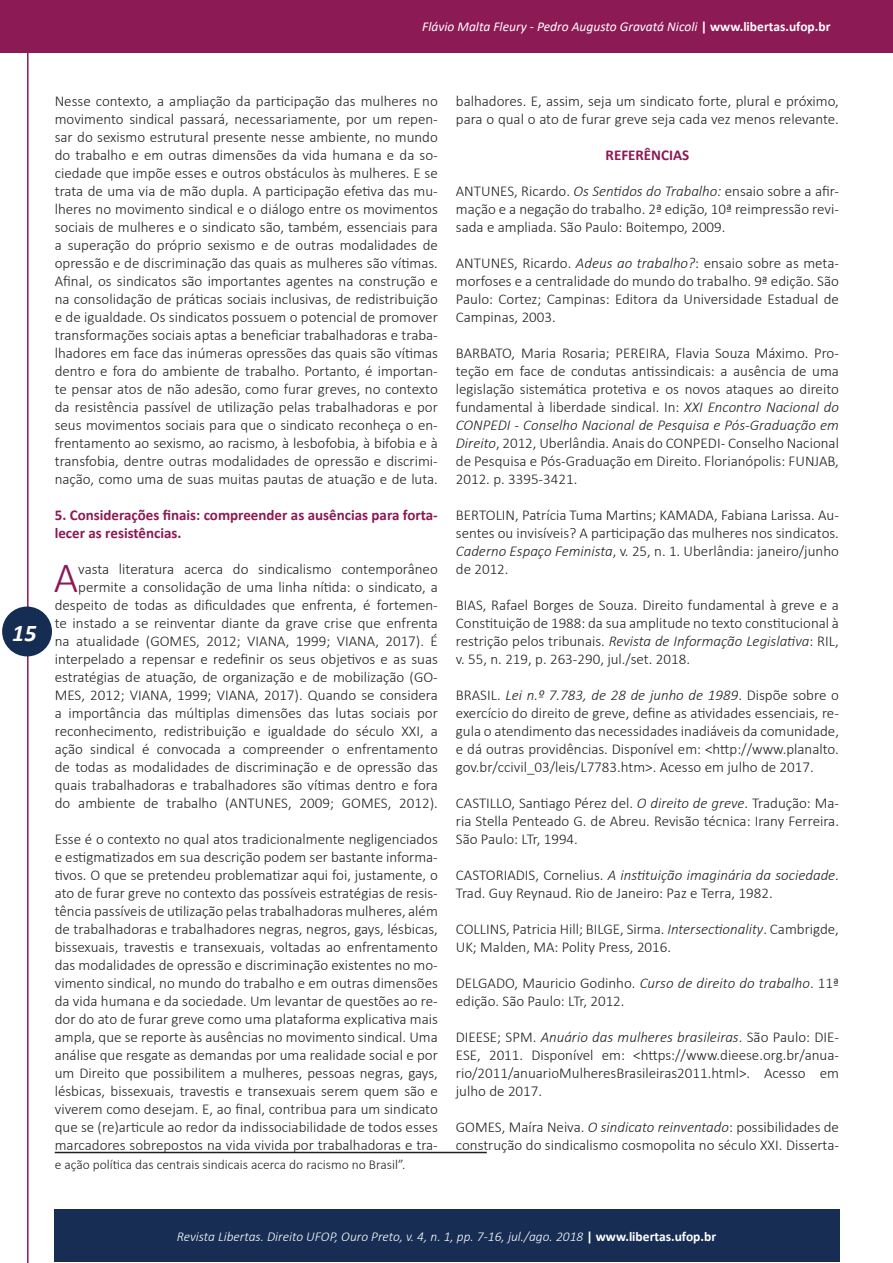
<style>
.page{position:relative;width:893px;height:1263px;background:#fff}
.page>*{position:absolute;margin:0;border:0;box-sizing:border-box;transform-origin:0 0}
.t1{font:300 43.35px "Calibri";color:#8b1a56}
.t2{font:italic 700 24px "Calibri";color:#fff}
.t3{font:300 15px/18px "Calibri";color:#231f20;text-align:justify}
.t4{font:700 15px/18px "Calibri";color:#8b1a56}
.t5{font:italic 300 13.5px "Calibri";color:#fff}
.t6{font:italic 13.5px "Calibri";color:#fff}
.t7{font:300 13.5px "Calibri";color:#231f20}
.s1{font-weight:700;font-style:normal}
.s2{font-style:italic}
</style>
<div class="page">
<hr style="left:27px;top:0;width:2px;height:1263px;background:#8b1a56">
<div style="left:2px;top:606px;width:50px;height:50px;background:#152d52;border-radius:50%"></div>
<div style="left:54px;top:1210px;width:786px;height:52px;background:#172d54"></div>
<div style="left:0;top:0;width:893px;height:52px;background:#8b1a55"></div>
<hr style="left:55px;top:1152px;width:432px;height:1px;background:#231f20">
<p class="t6" style="left:422px;top:17px;width:410px">Flávio Malta Fleury - Pedro Augusto Gravatá Nicoli <span class="s1">| www.libertas.ufop.br</span></p>
<h2 class="t2" style="left:12px;top:615px;width:26px">15</h2>
<p class="t3" style="left:55px;top:91px;width:385px">Nesse contexto, a ampliação da participação das mulheres no movimento sindical passará, necessariamente, por um repen&shy;sar do sexismo estrutural presente nesse ambiente, no mundo do trabalho e em outras dimensões da vida humana e da so&shy;ciedade que impõe esses e outros obstáculos às mulheres. E se trata de uma via de mão dupla. A participação efetiva das mu&shy;lheres no movimento sindical e o diálogo entre os movimentos sociais de mulheres e o sindicato são, também, essenciais para a superação do próprio sexismo e de outras modalidades de opressão e de discriminação das quais as mulheres são vítimas.</p>
<p class="t3" style="left:55px;top:271px;width:385px">Afinal, os sindicatos são importantes agentes na construção e na consolidação de práticas sociais inclusivas, de redistribuição e de igualdade. Os sindicatos possuem o potencial de promover transformações sociais aptas a beneficiar trabalhadoras e traba&shy;lhadores em face das inúmeras opressões das quais são vítimas dentro e fora do ambiente de trabalho. Portanto, é importan&shy;te pensar atos de não adesão, como furar greves, no contexto da resistência passível de utilização pelas trabalhadoras e por seus movimentos sociais para que o sindicato reconheça o en&shy;frentamento ao sexismo, ao racismo, à lesbofobia, à bifobia e à transfobia, dentre outras modalidades de opressão e discrimi&shy;nação, como uma de suas muitas pautas de atuação e de luta.</p>
<p class="t4" style="left:55px;top:505px;width:385px">5. Considerações finais: compreender as ausências para forta&shy;lecer as resistências.</p>
<p class="t1" style="left:54px;top:550px;width:26px">A</p>
<p class="t3" style="left:55px;top:559px;width:385px;text-align:right">vasta literatura acerca do sindicalismo contemporâneo permite a consolidação de uma linha nítida: o sindicato, a despeito de todas as dificuldades que enfrenta, é fortemen&shy;te instado a se reinventar diante da grave crise que enfrenta na atualidade (GOMES, 2012; VIANA, 1999; VIANA, 2017). É interpelado a repensar e redefinir os seus objetivos e as suas estratégias de atuação, de organização e de mobilização (GO-MES, 2012; VIANA, 1999; VIANA, 2017). Quando se considera a importância das múltiplas dimensões das lutas sociais por reconhecimento, redistribuição e igualdade do século XXI, a ação sindical é convocada a compreender o enfrentamento de todas as modalidades de discriminação e de opressão das quais trabalhadoras e trabalhadores são vítimas dentro e fora do ambiente de trabalho (ANTUNES, 2009; GOMES, 2012).</p>
<p class="t3" style="left:55px;top:829px;width:385px">Esse é o contexto no qual atos tradicionalmente negligenciados e estigmatizados em sua descrição podem ser bastante informa&shy;tivos. O que se pretendeu problematizar aqui foi, justamente, o ato de furar greve no contexto das possíveis estratégias de resis&shy;tência passíveis de utilização pelas trabalhadoras mulheres, além de trabalhadoras e trabalhadores negras, negros, gays, lésbicas, bissexuais, travestis e transexuais, voltadas ao enfrentamento das modalidades de opressão e discriminação existentes no mo&shy;vimento sindical, no mundo do trabalho e em outras dimensões da vida humana e da sociedade. Um levantar de questões ao re&shy;dor do ato de furar greve como uma plataforma explicativa mais ampla, que se reporte às ausências no movimento sindical. Uma análise que resgate as demandas por uma realidade social e por um Direito que possibilitem a mulheres, pessoas negras, gays, lésbicas, bissexuais, travestis e transexuais serem quem são e viverem como desejam. E, ao final, contribua para um sindicato que se (re)articule ao redor da indissociabilidade de todos esses marcadores sobrepostos na vida vivida por trabalhadoras e tra-</p>
<p class="t7" style="left:55px;top:1156px;width:352px">e ação política das centrais sindicais acerca do racismo no Brasil”.</p>
<p class="t3" style="left:456px;top:91px;width:385px">balhadores. E, assim, seja um sindicato forte, plural e próximo, para o qual o ato de furar greve seja cada vez menos relevante.</p>
<p class="t4" style="left:606px;top:145px;width:85px">REFERÊNCIAS</p>
<p class="t3" style="left:456px;top:181px;width:385px">ANTUNES, Ricardo. <span class="s2">Os Sentidos do Trabalho:</span> ensaio sobre a afir&shy;mação e a negação do trabalho. 2ª edição, 10ª reimpressão revi&shy;sada e ampliada. São Paulo: Boitempo, 2009.</p>
<p class="t3" style="left:456px;top:253px;width:385px">ANTUNES, Ricardo. <span class="s2">Adeus ao trabalho?</span>: ensaio sobre as meta&shy;morfoses e a centralidade do mundo do trabalho. 9ª edição. São Paulo: Cortez; Campinas: Editora da Universidade Estadual de Campinas, 2003.</p>
<p class="t3" style="left:456px;top:343px;width:385px">BARBATO, Maria Rosaria; PEREIRA, Flavia Souza Máximo. Pro&shy;teção em face de condutas antissindicais: a ausência de uma legislação sistemática protetiva e os novos ataques ao direito fundamental à liberdade sindical. In: <span class="s2">XXI Encontro Nacional do CONPEDI - Conselho Nacional de Pesquisa e Pós-Graduação em Direito</span>, 2012, Uberlândia. Anais do CONPEDI - Conselho Nacional de Pesquisa e Pós-Graduação em Direito. Florianópolis: FUNJAB, 2012. p. 3395-3421.</p>
<p class="t3" style="left:456px;top:505px;width:385px">BERTOLIN, Patrícia Tuma Martins; KAMADA, Fabiana Larissa. Au&shy;sentes ou invisíveis? A participação das mulheres nos sindicatos.<br><span class="s2">Caderno Espaço Feminista</span>, v. 25, n. 1. Uberlândia: janeiro/junho de 2012.</p>
<p class="t3" style="left:456px;top:595px;width:385px">BIAS, Rafael Borges de Souza. Direito fundamental à greve e a Constituição de 1988: da sua amplitude no texto constitucional à restrição pelos tribunais. <span class="s2">Revista de Informação Legislativa</span>: RIL, v. 55, n. 219, p. 263-290, jul./set. 2018.</p>
<p class="t3" style="left:456px;top:685px;width:385px">BRASIL. <span class="s2">Lei n.º 7.783, de 28 de junho de 1989</span>. Dispõe sobre o exercício do direito de greve, define as atividades essenciais, re&shy;gula o atendimento das necessidades inadiáveis da comunidade, e dá outras providências. Disponível em: &lt;http://www.planalto. gov.br/ccivil_03/leis/L7783.htm&gt;. Acesso em julho de 2017.</p>
<p class="t3" style="left:456px;top:793px;width:385px">CASTILLO, Santiago Pérez del. <span class="s2">O direito de greve</span>. Tradução: Ma&shy;ria Stella Penteado G. de Abreu. Revisão técnica: Irany Ferreira.<br>São Paulo: LTr, 1994.</p>
<p class="t3" style="left:456px;top:865px;width:385px">CASTORIADIS, Cornelius. <span class="s2">A instituição imaginária da sociedade</span>.<br>Trad. Guy Reynaud. Rio de Janeiro: Paz e Terra, 1982.</p>
<p class="t3" style="left:456px;top:919px;width:385px">COLLINS, Patricia Hill; BILGE, Sirma. <span class="s2">Intersectionality</span>. Cambrigde,<br>UK; Malden, MA: Polity Press, 2016.</p>
<p class="t3" style="left:456px;top:973px;width:385px">DELGADO, Mauricio Godinho. <span class="s2">Curso de direito do trabalho</span>. 11ª edição. São Paulo: LTr, 2012.</p>
<p class="t3" style="left:456px;top:1027px;width:385px">DIEESE; SPM. <span class="s2">Anuário das mulheres brasileiras</span>. São Paulo: DIE-ESE, 2011. Disponível em: &lt;https://www.dieese.org.br/anua&shy;rio/2011/anuarioMulheresBrasileiras2011.html&gt;. Acesso em julho de 2017.</p>
<p class="t3" style="left:456px;top:1117px;width:385px">GOMES, Maíra Neiva. <span class="s2">O sindicato reinventado</span>: possibilidades de construção do sindicalismo cosmopolita no século XXI. Disserta-</p>
<p class="t5" style="left:177px;top:1228px;width:541px">Revista Libertas. Direito UFOP, Ouro Preto, v. 4, n. 1, pp. 7-16, jul./ago. 2018 <span class="s1">| www.libertas.ufop.br</span></p>
</div>
